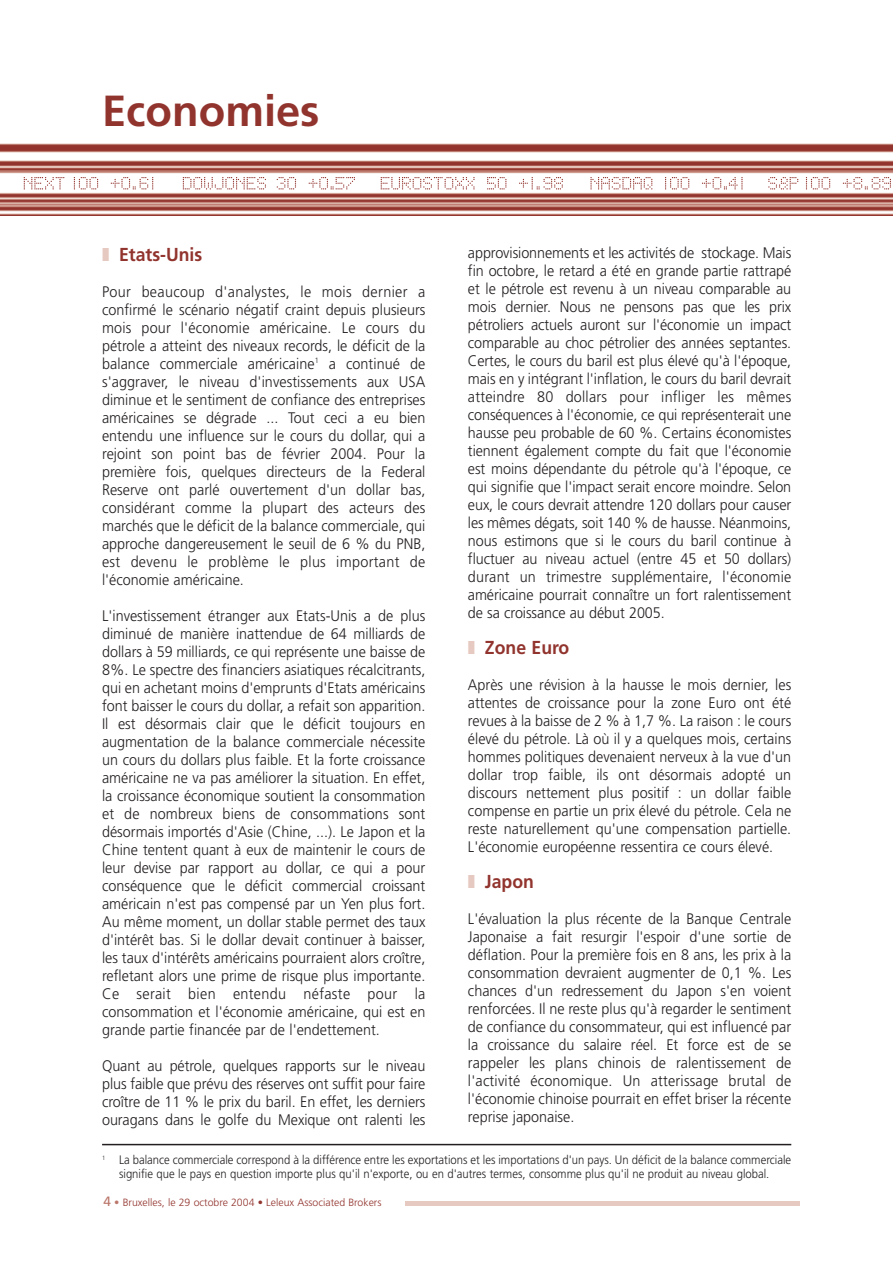
<style>
.page{position:relative;width:893px;height:1263px;background:#fff}
.page>*{position:absolute;margin:0;border:0;box-sizing:border-box;transform-origin:0 0}
.t1{font:700 43.5px "Frutiger";color:#92342e}
.t2{font:700 18.75px "Frutiger";color:#92342e;scale:.94 1}
.t3{font:300 15.3px/18px "Frutiger";color:#231f20;text-align:justify;scale:.94 1}
.t4{font:300 12.3px/13.8px "Frutiger";color:#231f20;text-align:center;scale:.92 1}
.t5{font:300 10.5px "Frutiger";color:#92342e}
.s1{color:#e6c9c0}
.s2{font-weight:400;font-size:13.5px;color:#bb776b}
.s3{color:#bb776b}
</style>
<div class="page">
<hr style="left:102px;top:1202px;width:697px;height:4px;background:#e6c9c0">
<div style="left:102px;top:1195px;width:302px;height:23px;background:#fff"></div>
<img style="left:0;top:143px;width:892px;height:73px">
<svg style="left:24px;top:177px;width:40px;height:12px"></svg>
<svg style="left:74px;top:177px;width:24px;height:12px"></svg>
<svg style="left:111px;top:177px;width:42px;height:12px"></svg>
<svg style="left:183px;top:177px;width:83px;height:12px"></svg>
<svg style="left:277px;top:177px;width:19px;height:12px"></svg>
<svg style="left:308px;top:177px;width:47px;height:12px"></svg>
<svg style="left:380px;top:177px;width:94px;height:12px"></svg>
<svg style="left:487px;top:177px;width:19px;height:12px"></svg>
<svg style="left:519px;top:177px;width:44px;height:12px"></svg>
<svg style="left:590px;top:177px;width:62px;height:12px"></svg>
<svg style="left:665px;top:177px;width:24px;height:12px"></svg>
<svg style="left:702px;top:177px;width:40px;height:12px"></svg>
<svg style="left:768px;top:177px;width:30px;height:12px"></svg>
<svg style="left:805px;top:177px;width:25px;height:12px"></svg>
<svg style="left:842px;top:177px;width:49px;height:12px"></svg>
<hr style="left:102px;top:1144px;width:689px;height:1px;background:#231f20">
<h1 class="t1" style="left:102px;top:94px;width:219px">Economies</h1>
<p class="t2" style="left:102px;top:247px;width:108px"><span class="s1">❚</span> Etats-Unis</p>
<p class="t3" style="left:102px;top:284px;width:345px">Pour beaucoup d'analystes, le mois dernier a confirmé le scénario négatif craint depuis plusieurs mois pour l'économie américaine. Le cours du pétrole a atteint des niveaux records, le déficit de la balance commerciale américaine<sup>1</sup> a continué de s'aggraver, le niveau d'investissements aux USA diminue et le sentiment de confiance des entreprises américaines se dégrade ... Tout ceci a eu bien entendu une influence sur le cours du dollar, qui a rejoint son point bas de février 2004. Pour la première fois, quelques directeurs de la Federal Reserve ont parlé ouvertement d'un dollar bas, considérant comme la plupart des acteurs des marchés que le déficit de la balance commerciale, qui approche dangereusement le seuil de 6 % du PNB, est devenu le problème le plus important de l'économie américaine.</p>
<p class="t3" style="left:102px;top:608px;width:345px">L'investissement étranger aux Etats-Unis a de plus diminué de manière inattendue de 64 milliards de dollars à 59 milliards, ce qui représente une baisse de 8%. Le spectre des financiers asiatiques récalcitrants, qui en achetant moins d'emprunts d'Etats américains font baisser le cours du dollar, a refait son apparition.<br>Il est désormais clair que le déficit toujours en augmentation de la balance commerciale nécessite un cours du dollars plus faible. Et la forte croissance américaine ne va pas améliorer la situation. En effet, la croissance économique soutient la consommation et de nombreux biens de consommations sont désormais importés d'Asie (Chine, ...). Le Japon et la Chine tentent quant à eux de maintenir le cours de leur devise par rapport au dollar, ce qui a pour conséquence que le déficit commercial croissant américain n'est pas compensé par un Yen plus fort.<br>Au même moment, un dollar stable permet des taux d'intérêt bas. Si le dollar devait continuer à baisser, les taux d'intérêts américains pourraient alors croître, refletant alors une prime de risque plus importante.<br>Ce serait bien entendu néfaste pour la consommation et l'économie américaine, qui est en grande partie financée par de l'endettement.</p>
<p class="t3" style="left:102px;top:1058px;width:345px">Quant au pétrole, quelques rapports sur le niveau plus faible que prévu des réserves ont suffit pour faire croître de 11 % le prix du baril. En effet, les derniers ouragans dans le golfe du Mexique ont ralenti les</p>
<p class="t3" style="left:468px;top:245px;width:345px">approvisionnements et les activités de stockage. Mais fin octobre, le retard a été en grande partie rattrapé et le pétrole est revenu à un niveau comparable au mois dernier. Nous ne pensons pas que les prix pétroliers actuels auront sur l'économie un impact comparable au choc pétrolier des années septantes.<br>Certes, le cours du baril est plus élevé qu'à l'époque, mais en y intégrant l'inflation, le cours du baril devrait atteindre 80 dollars pour infliger les mêmes conséquences à l'économie, ce qui représenterait une hausse peu probable de 60 %. Certains économistes tiennent également compte du fait que l'économie est moins dépendante du pétrole qu'à l'époque, ce qui signifie que l'impact serait encore moindre. Selon eux, le cours devrait attendre 120 dollars pour causer les mêmes dégats, soit 140 % de hausse. Néanmoins, nous estimons que si le cours du baril continue à fluctuer au niveau actuel (entre 45 et 50 dollars) durant un trimestre supplémentaire, l'économie américaine pourrait connaître un fort ralentissement de sa croissance au début 2005.</p>
<p class="t2" style="left:468px;top:640px;width:109px"><span class="s1">❚</span> Zone Euro</p>
<p class="t3" style="left:468px;top:677px;width:345px">Après une révision à la hausse le mois dernier, les attentes de croissance pour la zone Euro ont été revues à la baisse de 2 % à 1,7 %. La raison : le cours élevé du pétrole. Là où il y a quelques mois, certains hommes politiques devenaient nerveux à la vue d'un dollar trop faible, ils ont désormais adopté un discours nettement plus positif : un dollar faible compense en partie un prix élevé du pétrole. Cela ne reste naturellement qu'une compensation partielle.<br>L'économie européenne ressentira ce cours élevé.</p>
<p class="t2" style="left:468px;top:874px;width:72px"><span class="s1">❚</span> Japon</p>
<p class="t3" style="left:468px;top:911px;width:345px">L'évaluation la plus récente de la Banque Centrale Japonaise a fait resurgir l'espoir d'une sortie de déflation. Pour la première fois en 8 ans, les prix à la consommation devraient augmenter de 0,1 %. Les chances d'un redressement du Japon s'en voient renforcées. Il ne reste plus qu'à regarder le sentiment de confiance du consommateur, qui est influencé par la croissance du salaire réel. Et force est de se rappeler les plans chinois de ralentissement de l'activité économique. Un atterissage brutal de l'économie chinoise pourrait en effet briser la récente reprise japonaise.</p>
<p class="t4" style="left:102px;top:1154px;width:750px"><sup>1</sup> La balance commerciale correspond à la différence entre les exportations et les importations d'un pays. Un déficit de la balance commerciale signifie que le pays en question importe plus qu'il n'exporte, ou en d'autres termes, consomme plus qu'il ne produit au niveau global.</p>
<p class="t5" style="left:104px;top:1199px;width:279px"><span class="s2">4</span> <span class="s3">•</span> Bruxelles, le 29 octobre 2004 • Leleux Associated Brokers</p>
</div>
